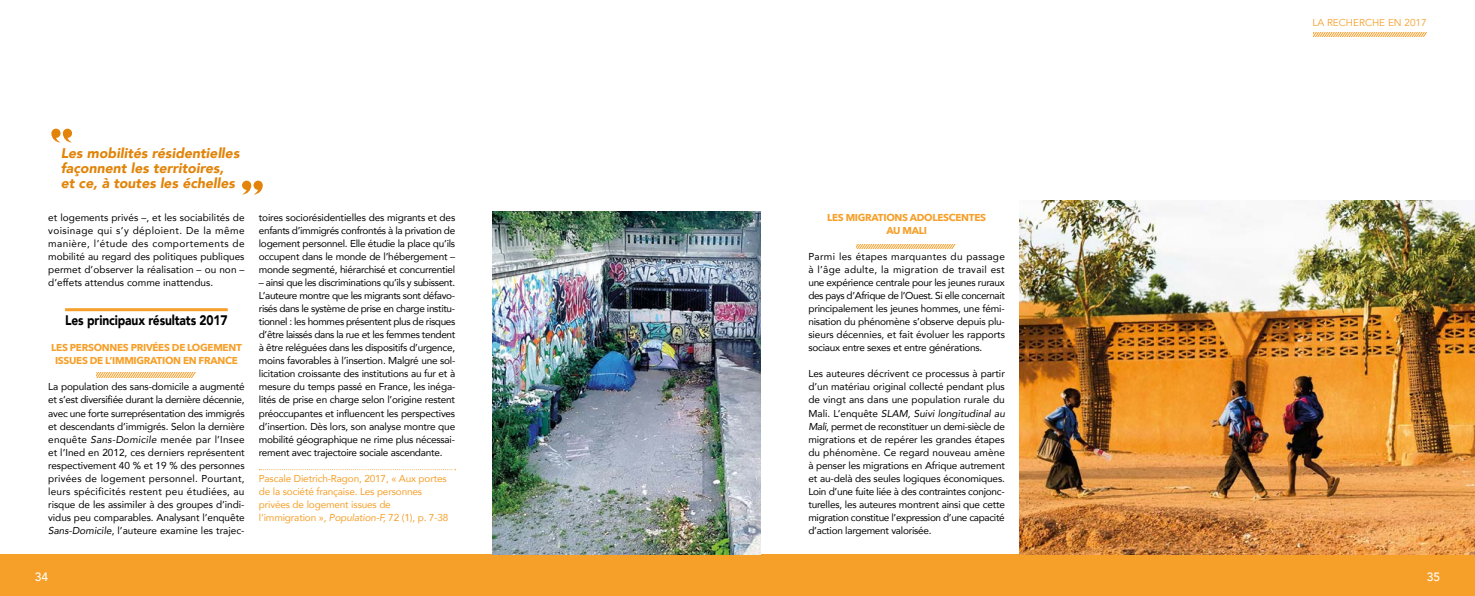
<style>
.page{position:relative;width:1475px;height:596px;background:#fff}
.page>*{position:absolute;margin:0;border:0;box-sizing:border-box;transform-origin:0 0}
.t1{font:italic 900 14px/15px "Avenir";color:#e18409}
.t2{font:900 13.8px "Avenir";letter-spacing:-.01em;color:#000;scale:.87 1}
.t3{font:500 12px "Avenir";color:#fff}
.t4{font:10px/13px "Avenir";letter-spacing:-.025em;color:#000;text-align:justify}
.t5{font:10px/13px "Avenir";letter-spacing:-.015em;color:#f6a02a}
.t6{font:700 10px/13px "Avenir Next";letter-spacing:-.03em;color:#f6a02a;text-align:center}
.t7{font:10px "Avenir";color:#f6a02a}
.s1{font-style:italic}
</style>
<div class="page">
<hr style="left:65px;top:308px;width:163px;height:3px;background:#f6a02a">
<svg style="left:96px;top:372px;width:100px;height:5px"></svg>
<svg style="left:259px;top:469px;width:196px;height:1px"></svg>
<div style="left:0;top:553px;width:1474px;height:42px;background:#f6a02a"></div>
<svg style="left:51px;top:129px;width:21px;height:13px"></svg>
<svg style="left:242px;top:180px;width:21px;height:14px"></svg>
<img style="left:492px;top:212px;width:268px;height:341px">
<svg style="left:856px;top:244px;width:100px;height:4px"></svg>
<svg style="left:1313px;top:32px;width:114px;height:5px"></svg>
<img style="left:1019px;top:200px;width:455px;height:353px">
<h1 class="t1" style="left:61px;top:146px;width:180px">Les mobilités résidentielles façonnent les territoires, et ce, à toutes les échelles</h1>
<p class="t4" style="left:48px;top:211px;width:198px">et logements privés –, et les sociabilités de voisinage qui s’y déploient. De la même manière, l’étude des comportements de mobilité au regard des politiques publiques permet d’observer la réalisation – ou non – d’effets attendus comme inattendus.</p>
<h2 class="t2" style="left:65px;top:308px;width:188px">Les principaux résultats 2017</h2>
<p class="t6" style="left:51px;top:341px;width:192px">LES PERSONNES PRIVÉES DE LOGEMENT<br>ISSUES DE L’IMMIGRATION EN FRANCE</p>
<p class="t4" style="left:48px;top:380px;width:198px">La population des sans-domicile a augmenté et s’est diversifiée durant la dernière décennie, avec une forte surreprésentation des immigrés et descendants d’immigrés. Selon la dernière enquête <span class="s1">Sans-Domicile</span> menée par l’Insee et l’Ined en 2012, ces derniers représentent respectivement 40 % et 19 % des personnes privées de logement personnel. Pourtant, leurs spécificités restent peu étudiées, au risque de les assimiler à des groupes d’indi&shy;vidus peu comparables. Analysant l’enquête <span class="s1">Sans-Domicile</span>, l’auteure examine les trajec-</p>
<p class="t4" style="left:259px;top:211px;width:198px">toires sociorésidentielles des migrants et des enfants d’immigrés confrontés à la privation de logement personnel. Elle étudie la place qu’ils occupent dans le monde de l’hébergement – monde segmenté, hiérarchisé et concurrentiel</p>
<p class="t4" style="left:259px;top:276px;width:198px">– ainsi que les discriminations qu’ils y subissent.<br>L’auteure montre que les migrants sont défavo&shy;risés dans le système de prise en charge institu&shy;tionnel : les hommes présentent plus de risques d’être laissés dans la rue et les femmes tendent à être reléguées dans les dispositifs d’urgence, moins favorables à l’insertion. Malgré une sol&shy;licitation croissante des institutions au fur et à mesure du temps passé en France, les inéga&shy;lités de prise en charge selon l’origine restent préoccupantes et influencent les perspectives d’insertion. Dès lors, son analyse montre que mobilité géographique ne rime plus nécessai&shy;rement avec trajectoire sociale ascendante.</p>
<p class="t5" style="left:259px;top:471px;width:191px">Pascale Dietrich-Ragon, 2017, « Aux portes de la société française. Les personnes privées de logement issues de l’immigration », <span class="s1">Population-F,</span> 72 (1), p. 7-38</p>
<p class="t3" style="left:35px;top:566px;width:15px">34</p>
<p class="t6" style="left:827px;top:211px;width:160px">LES MIGRATIONS ADOLESCENTES<br>AU MALI</p>
<p class="t4" style="left:808px;top:250px;width:198px">Parmi les étapes marquantes du passage à l’âge adulte, la migration de travail est une expérience centrale pour les jeunes ruraux des pays d’Afrique de l’Ouest. Si elle concernait principalement les jeunes hommes, une fémi&shy;nisation du phénomène s’observe depuis plu&shy;sieurs décennies, et fait évoluer les rapports sociaux entre sexes et entre générations.</p>
<p class="t4" style="left:808px;top:367px;width:198px">Les auteures décrivent ce processus à partir d’un matériau original collecté pendant plus de vingt ans dans une population rurale du Mali. L’enquête <span class="s1">SLAM, Suivi longitudinal au Mali</span>, permet de reconstituer un demi-siècle de migrations et de repérer les grandes étapes du phénomène. Ce regard nouveau amène à penser les migrations en Afrique autrement et au-delà des seules logiques économiques.<br>Loin d’une fuite liée à des contraintes conjonc&shy;turelles, les auteures montrent ainsi que cette migration constitue l’expression d’une capacité d’action largement valorisée.</p>
<p class="t7" style="left:1312px;top:17px;width:116px">LA RECHERCHE EN 2017</p>
<p class="t3" style="left:1426px;top:566px;width:15px">35</p>
</div>
